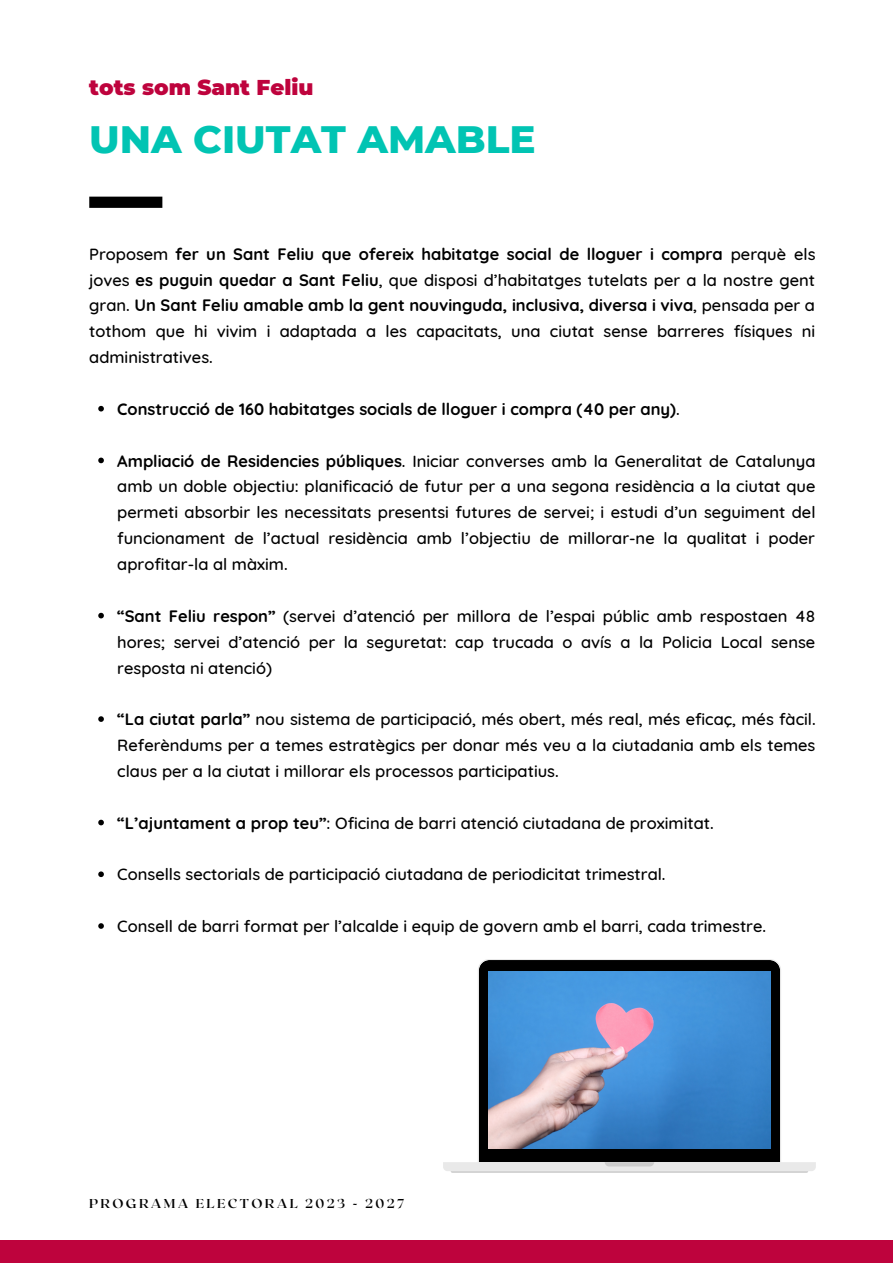
<style>
.page{position:relative;width:893px;height:1264px;background:#fff}
.page>*{position:absolute;margin:0;border:0;box-sizing:border-box;transform-origin:0 0}
.t1{font:800 39px "Montserrat";color:#01c4b3}
.t2{font:900 21.45px "Montserrat";color:#be033d}
.t3{font:500 16.5px/25.8px "Quicksand";color:#000;text-align:justify}
.t4{font:700 16.5px "Quicksand";color:#000}
.t5{font:700 12.9px "Roxborough CF";letter-spacing:.18em;color:#000}
.s1{font-weight:700}
.s2{font-weight:500}
</style>
<div class="page">
<svg style="left:98px;top:406px;width:6px;height:5px"></svg>
<svg style="left:98px;top:457px;width:6px;height:6px"></svg>
<svg style="left:98px;top:613px;width:6px;height:5px"></svg>
<svg style="left:98px;top:716px;width:6px;height:6px"></svg>
<svg style="left:98px;top:819px;width:6px;height:6px"></svg>
<svg style="left:98px;top:871px;width:6px;height:6px"></svg>
<svg style="left:98px;top:923px;width:6px;height:5px"></svg>
<div style="left:0;top:1240px;width:892px;height:22px;background:#be033d"></div>
<div style="left:89px;top:197px;width:73px;height:11px;background:#000"></div>
<svg style="left:443px;top:959px;width:372px;height:212px"></svg>
<svg style="left:450px;top:1162px;width:358px;height:10px;background:#e5e5e5"></svg>
<img style="left:488px;top:971px;width:282px;height:177px">
<p class="t2" style="left:89px;top:74px;width:225px">tots som Sant Feliu</p>
<p class="t1" style="left:89px;top:115px;width:448px">UNA CIUTAT AMABLE</p>
<p class="t3" style="left:89px;top:240px;width:727px">Proposem <span class="s1">fer un Sant Feliu que ofereix habitatge social de lloguer i compra</span> perquè els joves <span class="s1">es puguin quedar a Sant Feliu</span>, que disposi d’habitatges tutelats per a la nostre gent gran. <span class="s1">Un Sant Feliu amable amb la gent nouvinguda, inclusiva, diversa i viva</span>, pensada per a tothom que hi vivim i adaptada a les capacitats, una ciutat sense barreres físiques ni administratives.</p>
<p class="t4" style="left:117px;top:398px;width:564px">Construcció de 160 habitatges socials de lloguer i compra (40 per any)<span class="s2">.</span></p>
<p class="t3" style="left:117px;top:447px;width:699px"><span class="s1">Ampliació de Residencies públiques</span>. Iniciar converses amb la Generalitat de Catalunya amb un doble objectiu: planificació de futur per a una segona residència a la ciutat que permeti absorbir les necessitats presentsi futures de servei; i estudi d’un seguiment del funcionament de l’actual residència amb l’objectiu de millorar-ne la qualitat i poder aprofitar-la al màxim.</p>
<p class="t3" style="left:117px;top:602px;width:699px"><span class="s1">“Sant Feliu respon”</span> (servei d’atenció per millora de l’espai públic amb respostaen 48 hores; servei d’atenció per la seguretat: cap trucada o avís a la Policia Local sense resposta ni atenció)</p>
<p class="t3" style="left:117px;top:706px;width:699px"><span class="s1">“La ciutat parla”</span> nou sistema de participació, més obert, més real, més eficaç, més fàcil.<br>Referèndums per a temes estratègics per donar més veu a la ciutadania amb els temes claus per a la ciutat i millorar els processos participatius.</p>
<p class="t3" style="left:117px;top:809px;width:598px"><span class="s1">“L’ajuntament a prop teu”</span>: Oficina de barri atenció ciutadana de proximitat.</p>
<p class="t3" style="left:117px;top:861px;width:549px">Consells sectorials de participació ciutadana de periodicitat trimestral.</p>
<p class="t3" style="left:117px;top:913px;width:650px">Consell de barri format per l’alcalde i equip de govern amb el barri, cada trimestre.</p>
<p class="t5" style="left:89px;top:1195px;width:316px">PROGRAMA ELECTORAL 2023 - 2027</p>
</div>
